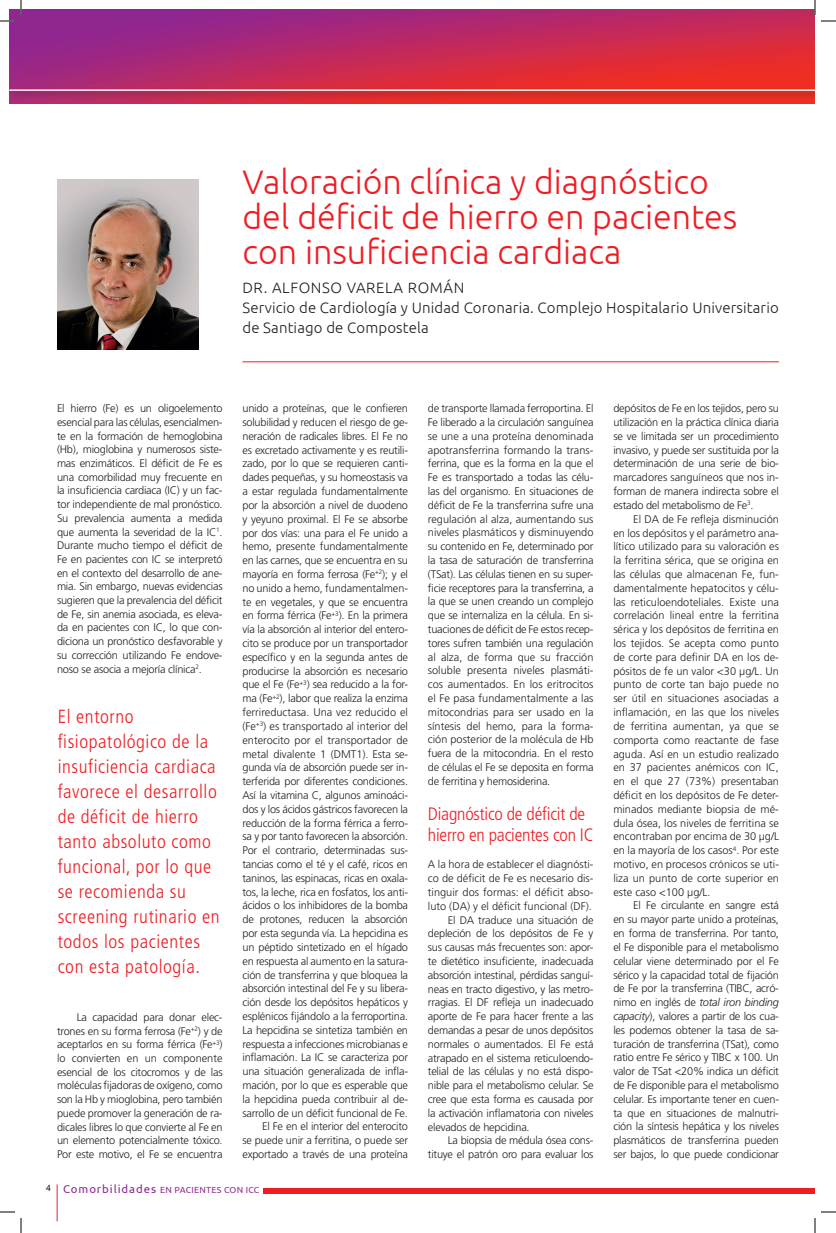
<style>
.page{position:relative;width:836px;height:1233px;background:#fff}
.page>*{position:absolute;margin:0;border:0;box-sizing:border-box;transform-origin:0 0}
.t1{font:300 34px/35px "Ubuntu";color:#ee1d23}
.t2{font:300 condensed 19px/25px "Frutiger";letter-spacing:.03em;color:#ee1d23}
.t3{font:300 condensed 18px/21.1px "Frutiger";letter-spacing:-.01em;color:#ee1d23}
.t4{font:300 15px/20px "Ubuntu";letter-spacing:.01em;color:#231f20}
.t5{font:300 11px/13.8px "Frutiger";letter-spacing:-.02em;color:#231f20;text-align:justify}
.t6{font:300 11px "Frutiger";color:#231f20}
.t7{font:8.8px "Ubuntu";letter-spacing:.03em;color:#90268f}
.s1{font-style:italic}
.s2{font-size:11.4px}
</style>
<div class="page">
<svg style="left:10px;top:10px;width:805px;height:94px;background:#be295d"></svg>
<div style="left:264px;top:1187px;width:551px;height:6px;background:#ee1d23"></div>
<hr style="left:57px;top:1184px;width:1px;height:37px;background:#ee1d23">
<div style="left:10px;top:87px;width:805px;height:13px;background:#231f20;opacity:.6"></div>
<hr style="left:10px;top:89px;width:805px;height:2px;background:#fff">
<hr style="left:242px;top:361px;width:537px;height:1px;background:#ee1d23">
<img style="left:57px;top:180px;width:142px;height:170px">
<svg style="left:0;top:1211px;width:15px;height:1px"></svg>
<svg style="left:821px;top:1211px;width:15px;height:1px"></svg>
<svg style="left:0;top:0;width:22px;height:22px"></svg>
<svg style="left:20px;top:1218px;width:2px;height:15px"></svg>
<svg style="left:814px;top:0;width:22px;height:22px"></svg>
<svg style="left:814px;top:1218px;width:2px;height:15px"></svg>
<h1 class="t1" style="left:242px;top:164px;width:496px">Valoración clínica y diagnóstico del déficit de hierro en pacientes con insuficiencia cardiaca</h1>
<h3 class="t4" style="left:242px;top:277px;width:538px">Dr. Alfonso Varela Román<br>Servicio de Cardiología y U nidad Coronaria. Complejo Hospitalario U niversitario de Santiago de Compostela</h3>
<p class="t5" style="left:242px;top:402px;width:167px;text-align:right">unido a proteínas, que le confieren solubilidad y reducen el riesgo de ge&shy;neración de radicales libres. El Fe no es excretado activamente y es reutili&shy;zado, por lo que se requieren canti&shy;dades pequeñas, y su homeostasis va a estar regulada fundamentalmente por la absorción a nivel de duodeno y yeyuno proximal. El Fe se absorbe por dos vías: una para el Fe unido a hemo, presente fundamentalmente en las carnes, que se encuentra en su mayoría en forma ferrosa (Fe<sup>+2</sup>); y el no unido a hemo, fundamentalmen&shy;te en vegetales, y que se encuentra en forma férrica (Fe<sup>+3</sup>). En la primera vía la absorción al interior del entero&shy;cito se produce por un transportador específico y en la segunda antes de producirse la absorción es necesario que el Fe (Fe<sup>+3</sup>) sea reducido a la for&shy;ma (Fe<sup>+2</sup>), labor que realiza la enzima ferrireductasa. Una vez reducido el (Fe<sup>+3</sup>) es transportado al interior del enterocito por el transportador de metal divalente 1 (DMT1). Esta se&shy;gunda vía de absorción puede ser in&shy;terferida por diferentes condiciones.<br>Así la vitamina C, algunos aminoáci&shy;dos y los ácidos gástricos favorecen la reducción de la forma férrica a ferro&shy;sa y por tanto favorecen la absorción.<br>Por el contrario, determinadas sus&shy;tancias como el té y el café, ricos en taninos, las espinacas, ricas en oxala&shy;tos, la leche, rica en fosfatos, los anti&shy;ácidos o los inhibidores de la bomba de protones, reducen la absorción por esta segunda vía. La hepcidina es un péptido sintetizado en el hígado en respuesta al aumento en la satura&shy;ción de transferrina y que bloquea la absorción intestinal del Fe y su libera&shy;ción desde los depósitos hepáticos y esplénicos fijándolo a la ferroportina.<br>La hepcidina se sintetiza también en respuesta a infecciones microbianas e inflamación. La IC se caracteriza por una situación generalizada de infla&shy;mación, por lo que es esperable que la hepcidina pueda contribuir al de&shy;sarrollo de un déficit funcional de Fe.<br>El Fe en el interior del enterocito<br>se puede unir a ferritina, o puede ser exportado a través de una proteína</p>
<p class="t5" style="left:428px;top:401px;width:167px">de transporte llamada ferroportina. El Fe liberado a la circulación sanguínea se une a una proteína denominada apotransferrina formando la trans&shy;ferrina, que es la forma en la que el Fe es transportado a todas las célu&shy;las del organismo. En situaciones de déficit de Fe la transferrina sufre una regulación al alza, aumentando sus niveles plasmáticos y disminuyendo su contenido en Fe, determinado por la tasa de saturación de transferrina (TSat). Las células tienen en su super&shy;ficie receptores para la transferrina, a la que se unen creando un complejo que se internaliza en la célula. En si&shy;tuaciones de déficit de Fe estos recep&shy;tores sufren también una regulación al alza, de forma que su fracción soluble presenta niveles plasmáti&shy;cos aumentados. En los eritrocitos el Fe pasa fundamentalmente a las mitocondrias para ser usado en la síntesis del hemo, para la forma&shy;ción posterior de la molécula de Hb fuera de la mitocondria. En el resto de células el Fe se deposita en forma de ferritina y hemosiderina.</p>
<p class="t5" style="left:57px;top:402px;width:167px">El hierro (Fe) es un oligoelemento esencial para las células, esencialmen&shy;te en la formación de hemoglobina (Hb), mioglobina y numerosos siste&shy;mas enzimáticos. El déficit de Fe es una comorbilidad muy frecuente en la insuficiencia cardiaca (IC) y un fac&shy;tor independiente de mal pronóstico.<br>Su prevalencia aumenta a medida que aumenta la severidad de la IC<sup>1</sup>.<br>Durante mucho tiempo el déficit de Fe en pacientes con IC se interpretó en el contexto del desarrollo de ane&shy;mia. Sin embargo, nuevas evidencias sugieren que la prevalencia del déficit de Fe, sin anemia asociada, es eleva&shy;da en pacientes con IC, lo que con&shy;diciona un pronóstico desfavorable y su corrección utilizando Fe endove&shy;noso se asocia a mejoría clínica<sup>2</sup>.</p>
<p class="t5" style="left:613px;top:402px;width:167px">depósitos de Fe en los tejidos, pero su utilización en la práctica clínica diaria se ve limitada ser un procedimiento invasivo, y puede ser sustituida por la determinación de una serie de bio&shy;marcadores sanguíneos que nos in&shy;forman de manera indirecta sobre el estado del metabolismo de Fe<sup>3</sup>.</p>
<p class="t5" style="left:613px;top:512px;width:167px;text-indent:20px">El DA de Fe refleja disminución en los depósitos y el parámetro ana&shy;lítico utilizado para su valoración es la ferritina sérica, que se origina en las células que almacenan Fe, fun&shy;damentalmente hepatocitos y célu&shy;las reticuloendoteliales. Existe una correlación lineal entre la ferritina sérica y los depósitos de ferritina en los tejidos. Se acepta como punto de corte para definir DA en los de&shy;pósitos de fe un valor &lt;30 μg/L. Un punto de corte tan bajo puede no ser útil en situaciones asociadas a inflamación, en las que los niveles de ferritina aumentan, ya que se comporta como reactante de fase aguda. Así en un estudio realizado en 37 pacientes anémicos con IC, en el que 27 (73%) presentaban déficit en los depósitos de Fe deter&shy;minados mediante biopsia de mé&shy;dula ósea, los niveles de ferritina se encontraban por encima de 30 μg/L en la mayoría de los casos<sup>4</sup>. Por este motivo, en procesos crónicos se uti&shy;liza un punto de corte superior en este caso &lt;100 μg/L.</p>
<p class="t5" style="left:613px;top:899px;width:167px;text-indent:20px">El Fe circulante en sangre está en su mayor parte unido a proteínas, en forma de transferrina. Por tanto, el Fe disponible para el metabolismo celular viene determinado por el Fe sérico y la capacidad total de fijación de Fe por la transferrina (TIBC, acró&shy;nimo en inglés de <span class="s1">total iron binding capacity</span>), valores a partir de los cua&shy;les podemos obtener la tasa de sa&shy;turación de transferrina (TSat), como ratio entre Fe sérico y TIBC x 100. Un valor de TSat &lt;20% indica un déficit de Fe disponible para el metabolismo celular. Es importante tener en cuen&shy;ta que en situaciones de malnutri&shy;ción la síntesis hepática y los niveles plasmáticos de transferrina pueden ser bajos, lo que puede condicionar</p>
<h2 class="t2" style="left:58px;top:704px;width:163px">El entorno fisiopatológico de la insuficiencia cardiaca favorece el desarrollo de déficit de hierro tanto absoluto como funcional, por lo que se recomienda su screening rutinario en todos los pacientes con esta patología.</h2>
<p class="t5" style="left:57px;top:1010px;width:167px;text-indent:20px">La capacidad para donar elec&shy;trones en su forma ferrosa (Fe<sup>+2</sup>) y de aceptarlos en su forma férrica (Fe<sup>+3</sup>) lo convierten en un componente esencial de los citocromos y de las moléculas fijadoras de oxígeno, como son la Hb y mioglobina, pero también puede promover la generación de ra&shy;dicales libres lo que convierte al Fe en un elemento potencialmente tóxico.<br>Por este motivo, el Fe se encuentra</p>
<h3 class="t3" style="left:428px;top:803px;width:167px">Diagnóstico de déficit de hierro en pacientes con IC</h3>
<p class="t6" style="left:428px;top:858px;width:167px">A la hora de establecer el diagnósti-</p>
<p class="t6" style="left:428px;top:872px;width:167px">co de déficit de Fe es necesario dis-</p>
<p class="t6" style="left:428px;top:886px;width:167px">tinguir dos formas: el déficit abso-</p>
<p class="t6" style="left:428px;top:899px;width:165px">luto (DA) y el déficit funcional (DF).</p>
<p class="t5" style="left:448px;top:913px;width:147px">El DA traduce una situación de</p>
<p class="t5" style="left:428px;top:926px;width:167px">depleción de los depósitos de Fe y</p>
<p class="t5" style="left:428px;top:940px;width:167px">sus causas más frecuentes son: apor-</p>
<p class="t5" style="left:428px;top:954px;width:167px">te dietético insuficiente, inadecuada</p>
<p class="t5" style="left:428px;top:968px;width:167px">absorción intestinal, pérdidas sanguí-</p>
<p class="t5" style="left:428px;top:982px;width:167px">neas en tracto digestivo, y las metro-</p>
<p class="t5" style="left:428px;top:995px;width:167px">rragias. El DF refleja un inadecuado</p>
<p class="t5" style="left:428px;top:1009px;width:167px">aporte de Fe para hacer frente a las</p>
<p class="t5" style="left:428px;top:1023px;width:167px">demandas a pesar de unos depósitos</p>
<p class="t5" style="left:428px;top:1037px;width:167px">normales o aumentados. El Fe está</p>
<p class="t5" style="left:428px;top:1051px;width:167px">atrapado en el sistema reticuloendo-</p>
<p class="t5" style="left:428px;top:1064px;width:167px">telial de las células y no está dispo-</p>
<p class="t5" style="left:428px;top:1078px;width:167px">nible para el metabolismo celular. Se</p>
<p class="t5" style="left:428px;top:1092px;width:167px">cree que esta forma es causada por</p>
<p class="t5" style="left:428px;top:1106px;width:167px">la activación inflamatoria con niveles</p>
<p class="t5" style="left:428px;top:1120px;width:103px">elevados de hepcidina.</p>
<p class="t5" style="left:448px;top:1133px;width:147px">La biopsia de médula ósea cons-</p>
<p class="t5" style="left:428px;top:1147px;width:167px">tituye el patrón oro para evaluar los</p>
<p class="t7" style="left:46px;top:1184px;width:215px"><sup>4</sup> <span class="s2">COMORBILIDADES</span> EN PACIENTES CON ICC</p>
</div>
